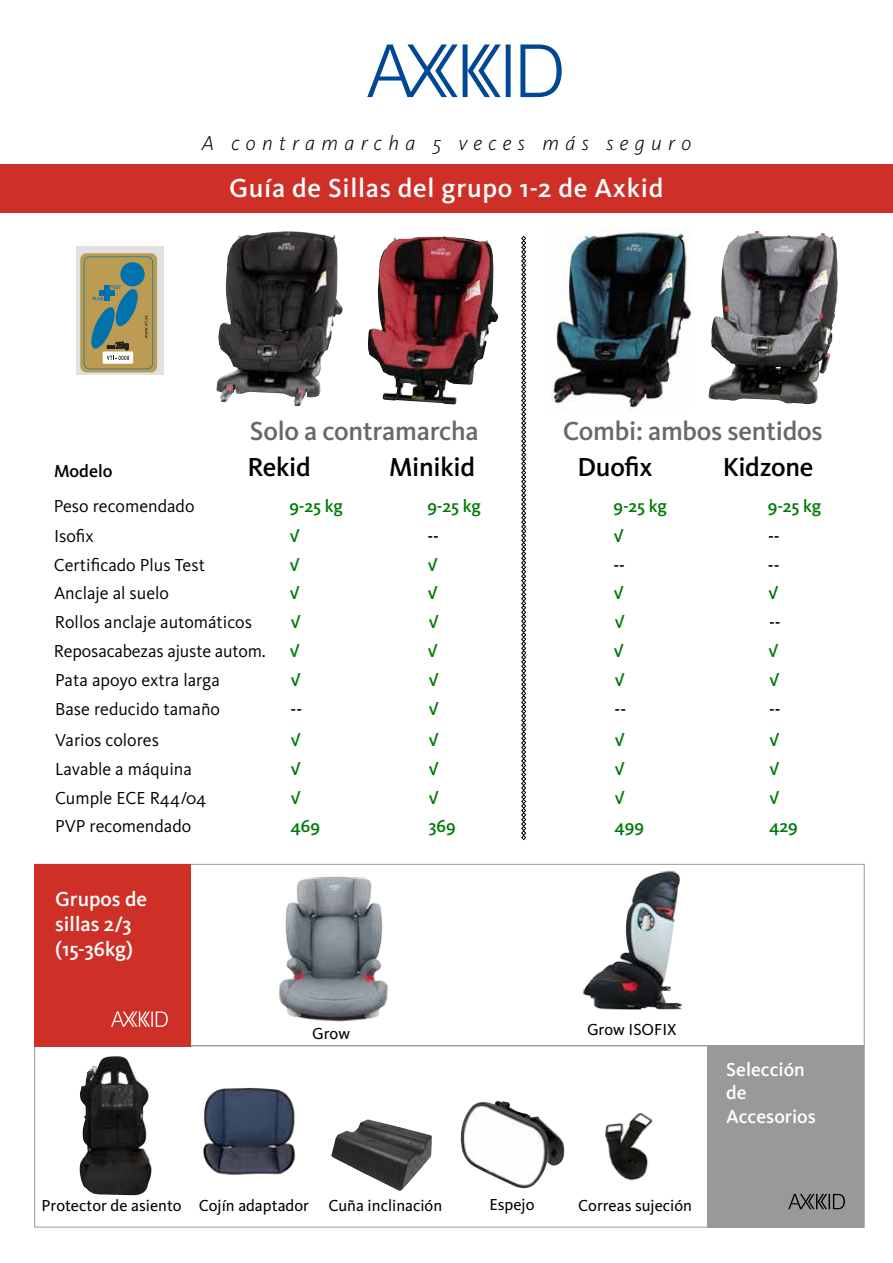
<style>
.page{position:relative;width:893px;height:1263px;background:#fff}
.page>*{position:absolute;margin:0;border:0;box-sizing:border-box;transform-origin:0 0}
.t1{font:500 27px "Kievit OT";letter-spacing:-.01em;color:#686868}
.t2{font:500 27px "Kievit OT";letter-spacing:.025em;color:#fff}
.t3{font:500 27px "Kievit OT";letter-spacing:-.01em;color:#000}
.t4{font:italic 300 21px "Kievit OT";letter-spacing:.3em;color:#000}
.t5{font:500 21px/25.2px "Kievit OT";color:#fff}
.t6{font:500 19.5px/23.4px "Kievit OT";color:#fff}
.t7{font:18px "Kievit OT";color:#000}
.t8{font:500 18px "Kievit OT";letter-spacing:-.01em;color:#007906}
.t9{font:500 18px "Kievit OT";color:#000}
.t10{font:16.5px "Kievit OT";color:#000}
</style>
<div class="page">
<svg style="left:367px;top:44px;width:195px;height:53px"></svg>
<img style="left:216px;top:231px;width:119px;height:175px">
<img style="left:368px;top:237px;width:121px;height:167px">
<img style="left:551px;top:228px;width:141px;height:180px">
<img style="left:708px;top:233px;width:130px;height:171px">
<div style="left:0;top:164px;width:893px;height:49px;background:#ce3028"></div>
<svg style="left:521px;top:236px;width:5px;height:604px"></svg>
<div style="left:77px;top:247px;width:87px;height:128px;background:#e1e1e1"></div>
<svg style="left:80px;top:253px;width:77px;height:119px"></svg>
<svg style="left:84px;top:256px;width:69px;height:113px;background:#8d936f"></svg>
<img style="left:575px;top:864px;width:116px;height:146px">
<img style="left:79px;top:1056px;width:73px;height:139px">
<img style="left:203px;top:1087px;width:93px;height:88px">
<img style="left:331px;top:1119px;width:101px;height:72px">
<img style="left:461px;top:1100px;width:103px;height:88px">
<img style="left:605px;top:1113px;width:48px;height:68px">
<div style="left:34px;top:863px;width:156px;height:183px;background:#ce3028"></div>
<svg style="left:111px;top:1011px;width:57px;height:16px"></svg>
<div style="left:708px;top:1045px;width:156px;height:183px;background:#9a9999"></div>
<svg style="left:788px;top:1194px;width:57px;height:15px"></svg>
<img style="left:279px;top:876px;width:109px;height:146px">
<p class="t4" style="left:202px;top:131px;width:491px">A contramarcha 5 veces más seguro</p>
<h1 class="t2" style="left:229px;top:172px;width:436px">Guía de Sillas del grupo 1-2 de Axkid</h1>
<h1 class="t1" style="left:250px;top:415px;width:230px">Solo a contramarcha</h1>
<h1 class="t1" style="left:563px;top:415px;width:261px">Combi: ambos sentidos</h1>
<p class="t9" style="left:54px;top:460px;width:60px">Modelo</p>
<h1 class="t3" style="left:247px;top:450px;width:65px">Rekid</h1>
<h1 class="t3" style="left:389px;top:450px;width:87px">Minikid</h1>
<h1 class="t3" style="left:577px;top:450px;width:77px">Duofix</h1>
<h1 class="t3" style="left:723px;top:450px;width:92px">Kidzone</h1>
<p class="t7" style="left:54px;top:495px;width:142px">Peso recomendado</p>
<p class="t8" style="left:289px;top:495px;width:55px">9-25 kg</p>
<p class="t8" style="left:427px;top:495px;width:55px">9-25 kg</p>
<p class="t8" style="left:613px;top:495px;width:55px">9-25 kg</p>
<p class="t8" style="left:768px;top:495px;width:55px">9-25 kg</p>
<p class="t7" style="left:54px;top:525px;width:41px">Isofix</p>
<p class="t8" style="left:289px;top:525px;width:12px">√</p>
<p class="t9" style="left:428px;top:525px;width:13px">--</p>
<p class="t8" style="left:613px;top:525px;width:12px">√</p>
<p class="t9" style="left:768px;top:525px;width:13px">--</p>
<p class="t7" style="left:54px;top:554px;width:153px">Certificado Plus Test</p>
<p class="t8" style="left:289px;top:554px;width:12px">√</p>
<p class="t8" style="left:427px;top:554px;width:12px">√</p>
<p class="t9" style="left:613px;top:554px;width:13px">--</p>
<p class="t9" style="left:768px;top:554px;width:13px">--</p>
<p class="t7" style="left:54px;top:582px;width:117px">Anclaje al suelo</p>
<p class="t8" style="left:289px;top:582px;width:12px">√</p>
<p class="t8" style="left:428px;top:582px;width:12px">√</p>
<p class="t8" style="left:613px;top:582px;width:12px">√</p>
<p class="t8" style="left:768px;top:582px;width:12px">√</p>
<p class="t7" style="left:55px;top:611px;width:199px">Rollos anclaje automáticos</p>
<p class="t8" style="left:290px;top:611px;width:12px">√</p>
<p class="t8" style="left:428px;top:611px;width:12px">√</p>
<p class="t8" style="left:614px;top:611px;width:12px">√</p>
<p class="t9" style="left:769px;top:611px;width:13px">--</p>
<p class="t7" style="left:54px;top:640px;width:213px">Reposacabezas ajuste autom.</p>
<p class="t8" style="left:289px;top:640px;width:12px">√</p>
<p class="t8" style="left:427px;top:640px;width:12px">√</p>
<p class="t8" style="left:613px;top:640px;width:12px">√</p>
<p class="t8" style="left:768px;top:640px;width:12px">√</p>
<p class="t7" style="left:55px;top:669px;width:166px">Pata apoyo extra larga</p>
<p class="t8" style="left:291px;top:669px;width:12px">√</p>
<p class="t8" style="left:429px;top:669px;width:12px">√</p>
<p class="t8" style="left:615px;top:669px;width:12px">√</p>
<p class="t8" style="left:769px;top:669px;width:12px">√</p>
<p class="t7" style="left:55px;top:698px;width:167px">Base reducido tamaño</p>
<p class="t9" style="left:291px;top:698px;width:13px">--</p>
<p class="t8" style="left:429px;top:698px;width:12px">√</p>
<p class="t9" style="left:615px;top:698px;width:13px">--</p>
<p class="t9" style="left:769px;top:698px;width:13px">--</p>
<p class="t7" style="left:55px;top:729px;width:106px">Varios colores</p>
<p class="t8" style="left:291px;top:729px;width:12px">√</p>
<p class="t8" style="left:429px;top:729px;width:12px">√</p>
<p class="t8" style="left:615px;top:729px;width:12px">√</p>
<p class="t8" style="left:769px;top:729px;width:12px">√</p>
<p class="t7" style="left:55px;top:758px;width:138px">Lavable a máquina</p>
<p class="t8" style="left:291px;top:758px;width:12px">√</p>
<p class="t8" style="left:429px;top:758px;width:12px">√</p>
<p class="t8" style="left:615px;top:758px;width:12px">√</p>
<p class="t8" style="left:769px;top:758px;width:12px">√</p>
<p class="t7" style="left:55px;top:787px;width:153px">Cumple ECE R44/04</p>
<p class="t8" style="left:291px;top:787px;width:12px">√</p>
<p class="t8" style="left:429px;top:787px;width:12px">√</p>
<p class="t8" style="left:615px;top:787px;width:12px">√</p>
<p class="t8" style="left:769px;top:787px;width:12px">√</p>
<p class="t7" style="left:55px;top:815px;width:138px">PVP recomendado</p>
<p class="t8" style="left:291px;top:815px;width:31px">469</p>
<p class="t8" style="left:429px;top:815px;width:29px">369</p>
<p class="t8" style="left:615px;top:815px;width:31px">499</p>
<p class="t8" style="left:769px;top:815px;width:30px">429</p>
<p class="t5" style="left:55px;top:886px;width:93px">Grupos de sillas 2/3 (15-36kg)</p>
<p class="t10" style="left:312px;top:1023px;width:39px">Grow</p>
<p class="t10" style="left:587px;top:1020px;width:91px">Grow ISOFIX</p>
<p class="t10" style="left:42px;top:1196px;width:402px">Protector de asiento Cojín adaptador Cuña inclinación</p>
<p class="t10" style="left:489px;top:1195px;width:46px">Espejo</p>
<p class="t10" style="left:578px;top:1196px;width:115px">Correas sujeción</p>
<p class="t6" style="left:726px;top:1057px;width:91px">Selección de<br>Accesorios</p>
</div>
